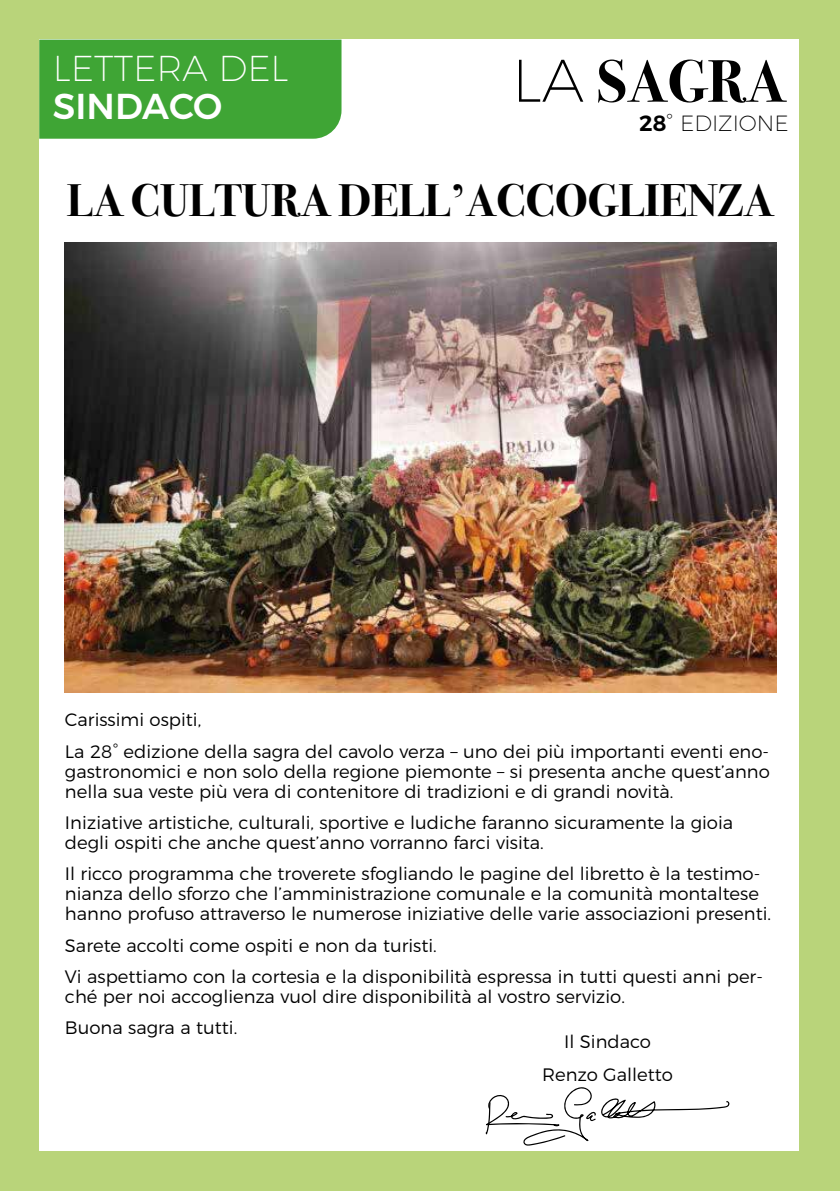
<style>
.page{position:relative;width:840px;height:1191px;background:#fff}
.page>*{position:absolute;margin:0;border:0;box-sizing:border-box;transform-origin:0 0}
.t1{font:700 60px "Bodoni Svty Two OSITCTT";color:#000}
.t2{font:700 46px "Bodoni Svty Two OSITCTT";color:#000}
.t3{font:200 36px "Montserrat";color:#fff}
.t4{font:500 36px "Montserrat";color:#fff}
.t5{font:200 22px "Montserrat";color:#000}
.t6{font:300 18px/20px "Montserrat";color:#000}
.s1{font-family:"Montserrat";font-weight:200}
.s2{font-weight:600}
</style>
<div class="page">
<div style="left:0;top:0;width:839px;height:1191px;background:#b9d47a"></div>
<div style="left:40px;top:40px;width:758px;height:1111px;background:#fff"></div>
<div style="left:39px;top:40px;width:303px;height:99px;background:#3fa535"></div>
<img style="left:65px;top:243px;width:710px;height:449px">
<svg style="left:485px;top:1087px;width:244px;height:58px"></svg>
<h3 class="t3" style="left:53px;top:40px;width:237px">LETTERA DEL</h3>
<h3 class="t4" style="left:53px;top:77px;width:171px">SINDACO</h3>
<h1 class="t1" style="left:511px;top:46px;width:276px"><span class="s1">LA</span> SAGRA</h1>
<p class="t5" style="left:640px;top:106px;width:149px"><span class="s2">827</span>˚ ° EDIZIONE</p>
<h2 class="t2" style="left:67px;top:174px;width:708px">LA CULTURA DELL’ACCOGLIENZA</h2>
<p class="t6" style="left:65px;top:702px;width:705px;line-height:31.4px">Carissimi ospiti,<br>La 28° edizione della sagra del cavolo verza – uno dei più importanti eventi eno-</p>
<p class="t6" style="left:65px;top:759px;width:706px">gastronomici e non solo della regione piemonte – si presenta anche quest’anno nella sua veste più vera di contenitore di tradizioni e di grandi novità.</p>
<p class="t6" style="left:65px;top:811px;width:669px">Iniziative artistiche, culturali, sportive e ludiche faranno sicuramente la gioia degli ospiti che anche quest’anno vorranno farci visita.</p>
<p class="t6" style="left:65px;top:862px;width:707px">Il ricco programma che troverete sfogliando le pagine del libretto è la testimo&shy;nianza dello sforzo che l’amministrazione comunale e la comunità montaltese hanno profuso attraverso le numerose iniziative delle varie associazioni presenti.</p>
<p class="t6" style="left:65px;top:928px;width:699px;line-height:31.4px">Sarete accolti come ospiti e non da turisti.<br>Vi aspettiamo con la cortesia e la disponibilità espressa in tutti questi anni per-</p>
<p class="t6" style="left:65px;top:979px;width:561px;line-height:31.4px">ché per noi accoglienza vuol dire disponibilità al vostro servizio.<br>Buona sagra a tutti.</p>
<p class="t6" style="left:542px;top:1023px;width:132px;line-height:33px;text-align:center">Il Sindaco<br>Renzo Galletto</p>
</div>
